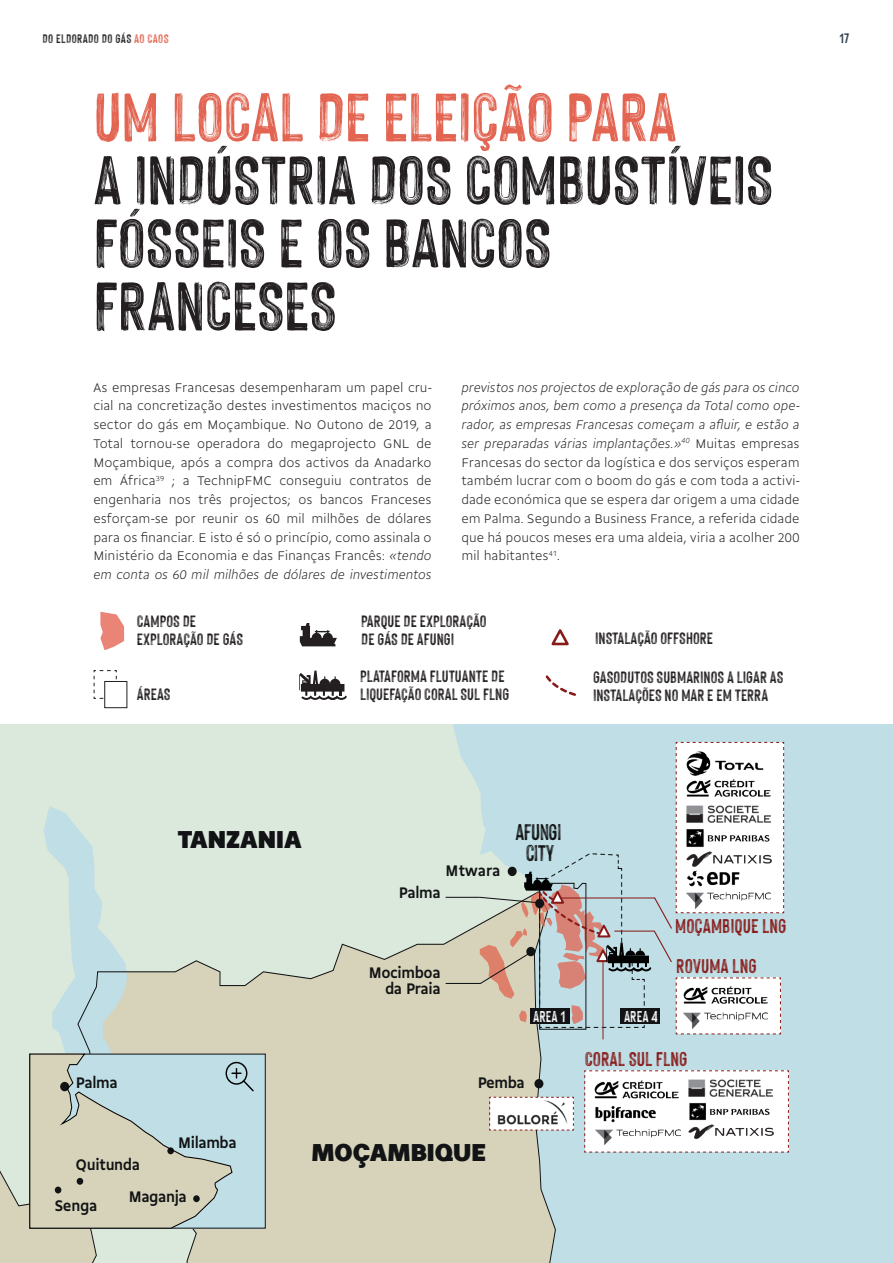
<style>
.page{position:relative;width:893px;height:1263px;background:#fff}
.page>*{position:absolute;margin:0;border:0;box-sizing:border-box;transform-origin:0 0}
.t1{font:75px/63px "Hackney Vector";letter-spacing:-.01em;color:#231f20}
.t2{font:75px "Hackney Vector";letter-spacing:-.01em;color:#e26451}
.t3{font:900 28.95px "Breul Grotesk A";color:#111314;scale:.96 1}
.t4{font:24.9px/20.7px "Hackney Vector";letter-spacing:-.025em;color:#881b19;text-align:center;scale:.96 1}
.t5{font:24.9px/20.7px "Hackney Vector";letter-spacing:-.025em;color:#111314;text-align:center;scale:.96 1}
.t6{font:21.75px "Hackney Vector";color:#881b19}
.t7{font:18px/18px "Hackney Vector";color:#231f20}
.t8{font:17.25px "Hackney Vector";color:#fff;scale:.96 1}
.t9{font:700 16.5px/16.5px "Gemeli";letter-spacing:-.025em;color:#111314;text-align:right;scale:.96 1}
.t10{font:15px "Hackney Vector";color:#203040}
.t11{font:300 13.5px/18.8px "Gemeli";letter-spacing:-.005em;color:#231f20;text-align:justify}
.t12{font:13.5px "Hackney Vector";letter-spacing:.025em;color:#231f20}
.s1{color:#e26451}
.s2{font-style:italic}
</style>
<div class="page">
<div style="left:0;top:724px;width:893px;height:539px;background:#bfdee5"></div>
<div style="left:0;top:724px;width:457px;height:166px;background:#dbe8dc"></div>
<svg style="left:0;top:890px;width:556px;height:373px;background:#d6d6c1"></svg>
<div style="left:534px;top:1079px;width:9px;height:9px;background:#111314;border-radius:50%"></div>
<hr style="left:602px;top:961px;width:1px;height:78px;background:#881b19">
<div style="left:30px;top:1054px;width:235px;height:174px;background:#bfdee5"></div>
<svg style="left:29px;top:806px;width:225px;height:423px"></svg>
<svg style="left:584px;top:1070px;width:205px;height:83px;background:#f8f5f5"></svg>
<img style="left:594px;top:1077px;width:85px;height:27px">
<img style="left:688px;top:1079px;width:85px;height:18px">
<img style="left:689px;top:1124px;width:84px;height:17px">
<img style="left:687px;top:1101px;width:85px;height:21px">
<img style="left:596px;top:1129px;width:84px;height:16px">
<svg style="left:489px;top:1096px;width:85px;height:35px"></svg>
<img style="left:494px;top:1100px;width:76px;height:28px">
<svg style="left:300px;top:623px;width:37px;height:23px"></svg>
<svg style="left:299px;top:670px;width:48px;height:30px"></svg>
<svg style="left:100px;top:612px;width:24px;height:38px"></svg>
<svg style="left:545px;top:675px;width:31px;height:21px"></svg>
<svg style="left:445px;top:742px;width:339px;height:293px"></svg>
<img style="left:685px;top:827px;width:87px;height:21px">
<img style="left:687px;top:852px;width:84px;height:16px">
<img style="left:589px;top:1106px;width:72px;height:17px">
<svg style="left:551px;top:629px;width:18px;height:17px"></svg>
<svg style="left:93px;top:670px;width:24px;height:29px"></svg>
<div style="left:105px;top:681px;width:22px;height:27px;background:#fff"></div>
<div style="left:104px;top:681px;width:23px;height:27px;border:1px solid #231f20"></div>
<p class="t12" style="left:43px;top:31px;width:128px">DO ELDORADO DO GÁS <span class="s1">AO CAOS</span></p>
<p class="t10" style="left:840px;top:30px;width:11px">17</p>
<h1 class="t2" style="left:93px;top:76px;width:585px">UM LOCAL DE ELEIÇÃO PARA</h1>
<h1 class="t1" style="left:93px;top:146px;width:682px">A INDÚSTRIA DOS COMBUSTÍVEIS<br>FÓSSEIS E OS BANCOS<br>FRANCESES</h1>
<p class="t11" style="left:93px;top:377px;width:340px">As empresas Francesas desempenharam um papel cru&shy;cial na concretização destes investimentos maciços no sector do gás em Moçambique. No Outono de 2019, a Total tornou-se operadora do megaprojecto GNL de Moçambique, após a compra dos activos da Anadarko em África<sup>39</sup> ; a TechnipFMC conseguiu contratos de engenharia nos três projectos; os bancos Franceses esforçam-se por reunir os 60 mil milhões de dólares para os financiar. E isto é só o princípio, como assinala o Ministério da Economia e das Finanças Francês: <span class="s2">«tendo em conta os 60 mil milhões de dólares de investimentos</span></p>
<p class="t11" style="left:461px;top:377px;width:340px"><span class="s2">previstos nos projectos de exploração de gás para os cinco próximos anos, bem como a presença da Total como ope&shy;rador, as empresas Francesas começam a afluir, e estão a ser preparadas várias implantações.»</span><sup>40</sup> Muitas empresas Francesas do sector da logística e dos serviços esperam também lucrar com o boom do gás e com toda a activi&shy;dade económica que se espera dar origem a uma cidade em Palma. Segundo a Business France, a referida cidade que há poucos meses era uma aldeia, viria a acolher 200 mil habitantes<sup>41</sup>.</p>
<h3 class="t7" style="left:137px;top:611px;width:108px">CAMPOS DE<br>EXPLORAÇÃO DE GÁS</h3>
<h3 class="t7" style="left:137px;top:685px;width:35px">ÁREAS</h3>
<h2 class="t3" style="left:178px;top:820px;width:131px">TANZANIA</h2>
<h3 class="t7" style="left:361px;top:611px;width:127px">PARQUE DE EXPLORAÇÃO<br>DE GÁS DE AFUNGI</h3>
<h3 class="t7" style="left:360px;top:667px;width:151px">PLATAFORMA FLUTUANTE DE<br>LIQUEFAÇÃO CORAL SUL FLNG</h3>
<h3 class="t7" style="left:595px;top:629px;width:120px">INSTALAÇÃO OFFSHORE</h3>
<h3 class="t7" style="left:593px;top:667px;width:192px">GASODUTOS SUBMARINOS A LIGAR AS<br>INSTALAÇÕES NO MAR E EM TERRA</h3>
<p class="t9" style="left:445px;top:861px;width:59px">Mtwara</p>
<p class="t9" style="left:399px;top:883px;width:45px">Palma</p>
<h3 class="t5" style="left:515px;top:821px;width:50px">AFUNGI<br>CITY</h3>
<p class="t9" style="left:369px;top:963px;width:76px">Mocimboa da Praia</p>
<h3 class="t6" style="left:675px;top:914px;width:113px">MOÇAMBIQUE LNG</h3>
<h3 class="t4" style="left:646px;top:917px;width:87px">ROVUMA LNG</h3>
<h3 class="t6" style="left:676px;top:954px;width:82px">ROVUMA LNG</h3>
<p class="t8" style="left:533px;top:1007px;width:35px">AREA 1</p>
<p class="t8" style="left:624px;top:1007px;width:37px">AREA 4</p>
<p class="t9" style="left:76px;top:1073px;width:45px">Palma</p>
<p class="t9" style="left:478px;top:1074px;width:51px">Pemba</p>
<p class="t9" style="left:76px;top:1155px;width:69px">Quitunda</p>
<p class="t9" style="left:178px;top:1133px;width:62px">Milamba</p>
<p class="t9" style="left:55px;top:1196px;width:46px">Senga</p>
<p class="t9" style="left:129px;top:1187px;width:62px">Maganja</p>
<h2 class="t3" style="left:312px;top:1134px;width:183px">MOÇAMBIQUE</h2>
<h3 class="t4" style="left:560px;top:1035px;width:92px">CORAL SOUTH<br>FNLG</h3>
<h3 class="t6" style="left:585px;top:1047px;width:104px">CORAL SUL FLNG</h3>
</div>
